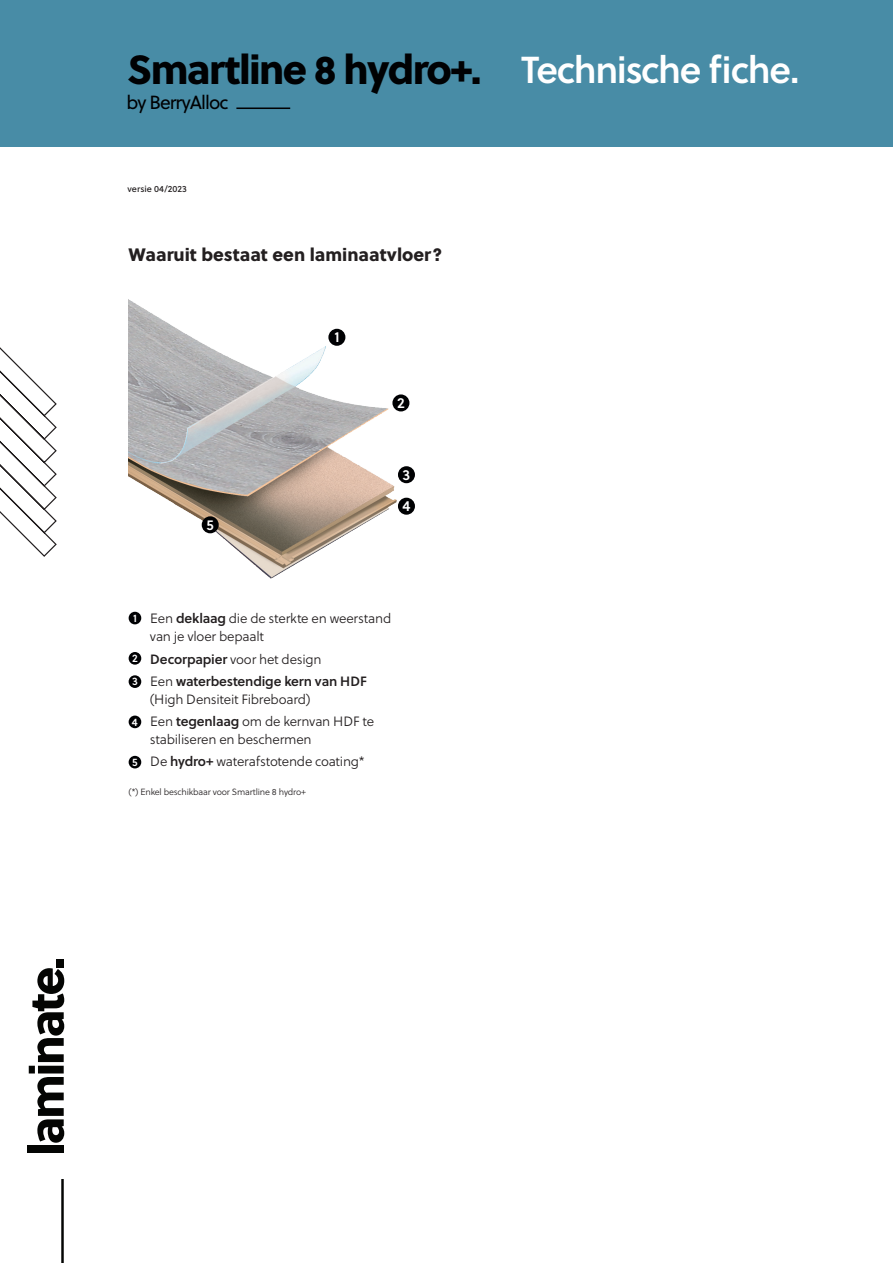
<style>
.page{position:relative;width:893px;height:1263px;background:#fff}
.page>*{position:absolute;margin:0;border:0;box-sizing:border-box;transform-origin:0 0}
.t1{font:40.65px "Soleil Xb";letter-spacing:-.04em;color:#000103}
.t2{font:37.5px "Soleil Sb";letter-spacing:-.04em;color:#fff}
.t3{font:19.05px "Soleil";letter-spacing:-.05em;color:#000103}
.t4{font:18px "Soleil Xb";color:#231f20}
.t5{font:14.55px/31.5px "Soleil Sb";color:#fff}
.t6{font:14.4px "Soleil Sb";color:#fff}
.t7{font:13.5px/22.2px "Soleil Lt";letter-spacing:-.015em;color:#231f20}
.t8{font:13.5px "Soleil Sb";letter-spacing:-.01em;color:#231f20}
.t9{font:9px "Soleil Lt";letter-spacing:-.02em;color:#231f20}
.t10{font:9px "Soleil Bk";color:#231f20}
.s1{font-family:"Soleil Sb";font-size:10.8px;color:#fff}
.s2{font-family:"Soleil Sb"}
.s3{font-size:10.8px;color:#fff}
.s4{font-family:"Soleil Lt"}
</style>
<div class="page">
<div style="left:0;top:0;width:893px;height:147px;background:#488ca6"></div>
<svg style="left:0;top:347px;width:57px;height:210px"></svg>
<div style="left:28px;top:1145px;width:36px;height:8px;background:#040503"></div>
<svg style="left:29px;top:968px;width:35px;height:175px"></svg>
<div style="left:56px;top:959px;width:8px;height:8px;background:#040503"></div>
<hr style="left:61px;top:1179px;width:3px;height:84px;background:#040503">
<hr style="left:236px;top:107px;width:54px;height:2px;background:#000103">
<img style="left:129px;top:300px;width:286px;height:323px">
<div style="left:328px;top:329px;width:17px;height:17px;background:#000103;border-radius:50%"></div>
<div style="left:392px;top:394px;width:17px;height:17px;background:#000103;border-radius:50%"></div>
<div style="left:398px;top:466px;width:17px;height:17px;background:#000103;border-radius:50%"></div>
<div style="left:398px;top:498px;width:17px;height:17px;background:#000103;border-radius:50%"></div>
<div style="left:202px;top:516px;width:17px;height:17px;background:#000103;border-radius:50%"></div>
<div style="left:129px;top:612px;width:12px;height:12px;background:#000103;border-radius:50%"></div>
<div style="left:129px;top:652px;width:12px;height:13px;background:#000103;border-radius:50%"></div>
<div style="left:129px;top:675px;width:12px;height:13px;background:#000103;border-radius:50%"></div>
<div style="left:129px;top:715px;width:12px;height:13px;background:#000103;border-radius:50%"></div>
<div style="left:129px;top:756px;width:12px;height:12px;background:#000103;border-radius:50%"></div>
<h1 class="t1" style="left:128px;top:43px;width:355px">Smartline 8 hydro+.</h1>
<h3 class="t3" style="left:127px;top:90px;width:104px">by BerryAlloc</h3>
<p class="t10" style="left:128px;top:183px;width:61px">versie 04/2023</p>
<h3 class="t4" style="left:129px;top:243px;width:315px">Waaruit bestaat een laminaatvloer?</h3>
<p class="t6" style="left:207px;top:516px;width:9px">5</p>
<p class="t5" style="left:334px;top:322px;width:7px">1</p>
<p class="t5" style="left:397px;top:387px;width:9px">2</p>
<p class="t5" style="left:402px;top:459px;width:9px">3<br>4</p>
<p class="t7" style="left:150px;top:610px;width:243px;line-height:18px;text-indent:-17px"><span class="s1">1</span> Een <span class="s2">deklaag</span> die de sterkte en weerstand van je vloer bepaalt</p>
<p class="t7" style="left:132px;top:648px;width:191px"><span class="s1">2</span> <span class="s2">Decorpapier</span> voor het design</p>
<p class="t8" style="left:132px;top:672px;width:236px"><span class="s3">3</span> <span class="s4">Een</span> waterbestendige kern van HDF</p>
<p class="t7" style="left:132px;top:688px;width:244px;text-indent:18px">(High Densiteit Fibreboard)<br><span class="s1">4</span> Een <span class="s2">tegenlaag</span> om de kernvan HDF te</p>
<p class="t7" style="left:132px;top:729px;width:234px;text-indent:18px">stabiliseren en beschermen<br><span class="s1">5</span> De <span class="s2">hydro+</span> waterafstotende coating*</p>
<p class="t9" style="left:129px;top:786px;width:179px">(*) Enkel beschikbaar voor Smartline 8 hydro+</p>
<h2 class="t2" style="left:521px;top:46px;width:280px">Technische fiche.</h2>
</div>
